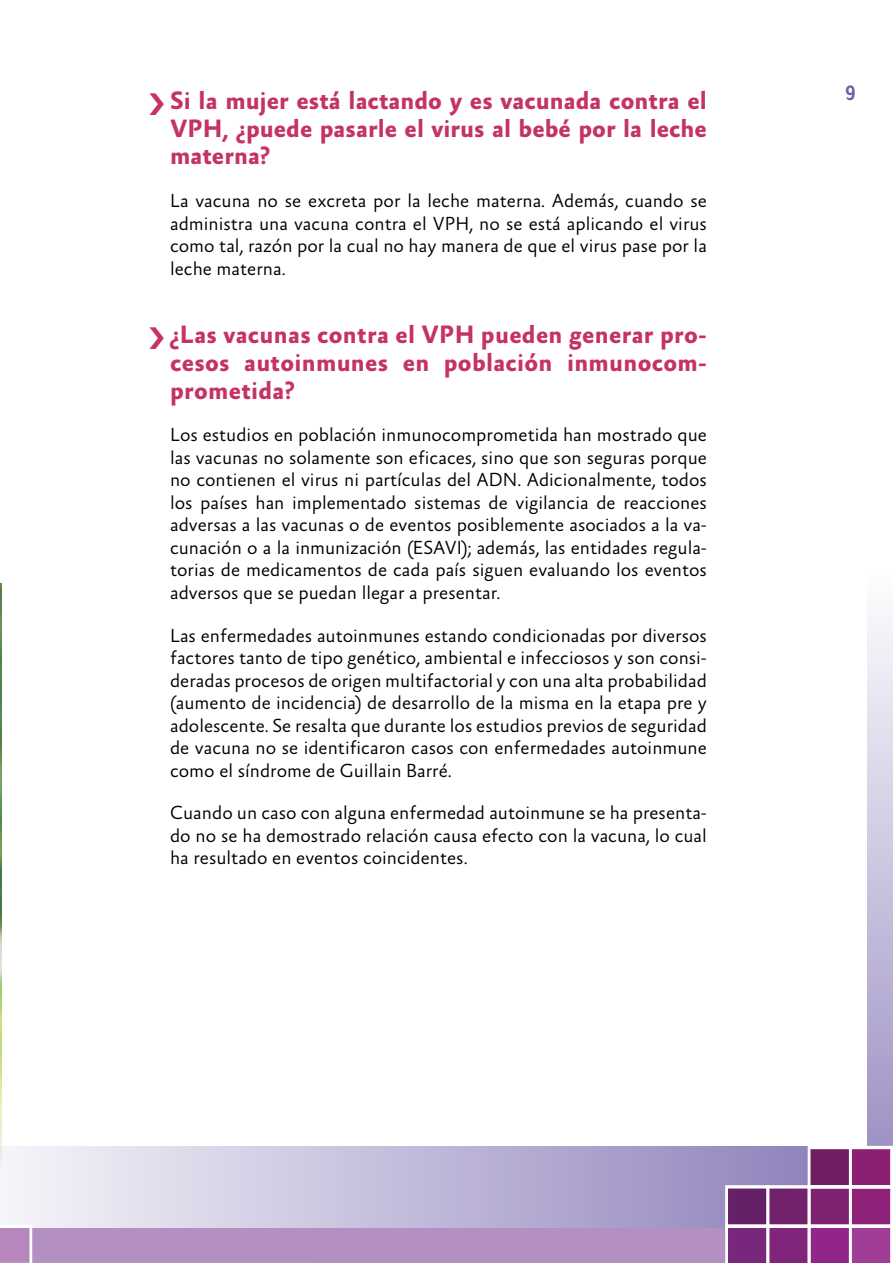
<style>
.page{position:relative;width:893px;height:1263px;background:#fff}
.page>*{position:absolute;margin:0;border:0;box-sizing:border-box;transform-origin:0 0}
.t1{font:700 25.5px/27.8px "Absara Sans";letter-spacing:.005em;color:#c53267;text-align:justify}
.t2{font:condensed 21px "Cocon";color:#705ea9}
.t3{font:300 19.2px/22.5px "Absara Sans";color:#000;text-align:justify}
</style>
<div class="page">
<svg style="left:867px;top:618px;width:26px;height:528px;background:#cac3df"></svg>
<svg style="left:0;top:1146px;width:725px;height:82px;background:#c8c1dd"></svg>
<div style="left:30px;top:1228px;width:695px;height:35px;background:#b38fc2"></div>
<svg style="left:725px;top:1146px;width:166px;height:117px;background:#955395"></svg>
<svg style="left:0;top:1225px;width:312px;height:38px"></svg>
<img style="left:0;top:583px;width:1px;height:584px">
<h1 class="t1" style="left:170px;top:88px;width:538px">Si la mujer está lactando y es vacunada contra el VPH, ¿puede pasarle el virus al bebé por la leche materna?</h1>
<p class="t3" style="left:170px;top:190px;width:538px">La vacuna no se excreta por la leche materna. Además, cuando se administra una vacuna contra el VPH, no se está aplicando el virus como tal, razón por la cual no hay manera de que el virus pase por la leche materna.</p>
<h1 class="t1" style="left:170px;top:322px;width:538px">¿Las vacunas contra el VPH pueden generar pro&shy;cesos autoinmunes en población inmunocom&shy;prometida?</h1>
<p class="t3" style="left:170px;top:424px;width:538px">Los estudios en población inmunocomprometida han mostrado que las vacunas no solamente son eficaces, sino que son seguras porque no contienen el virus ni partículas del ADN. Adicionalmente, todos los países han implementado sistemas de vigilancia de reacciones adversas a las vacunas o de eventos posiblemente asociados a la va&shy;cunación o a la inmunización (ESAVI); además, las entidades regula&shy;torias de medicamentos de cada país siguen evaluando los eventos adversos que se puedan llegar a presentar.</p>
<p class="t3" style="left:170px;top:625px;width:538px">Las enfermedades autoinmunes estando condicionadas por diversos factores tanto de tipo genético, ambiental e infecciosos y son consi&shy;deradas procesos de origen multifactorial y con una alta probabilidad (aumento de incidencia) de desarrollo de la misma en la etapa pre y adolescente. Se resalta que durante los estudios previos de seguridad de vacuna no se identificaron casos con enfermedades autoinmune como el síndrome de Guillain Barré.</p>
<p class="t3" style="left:170px;top:802px;width:538px">Cuando un caso con alguna enfermedad autoinmune se ha presenta&shy;do no se ha demostrado relación causa efecto con la vacuna, lo cual ha resultado en eventos coincidentes.</p>
<p class="t2" style="left:846px;top:81px;width:12px">9</p>
</div>
